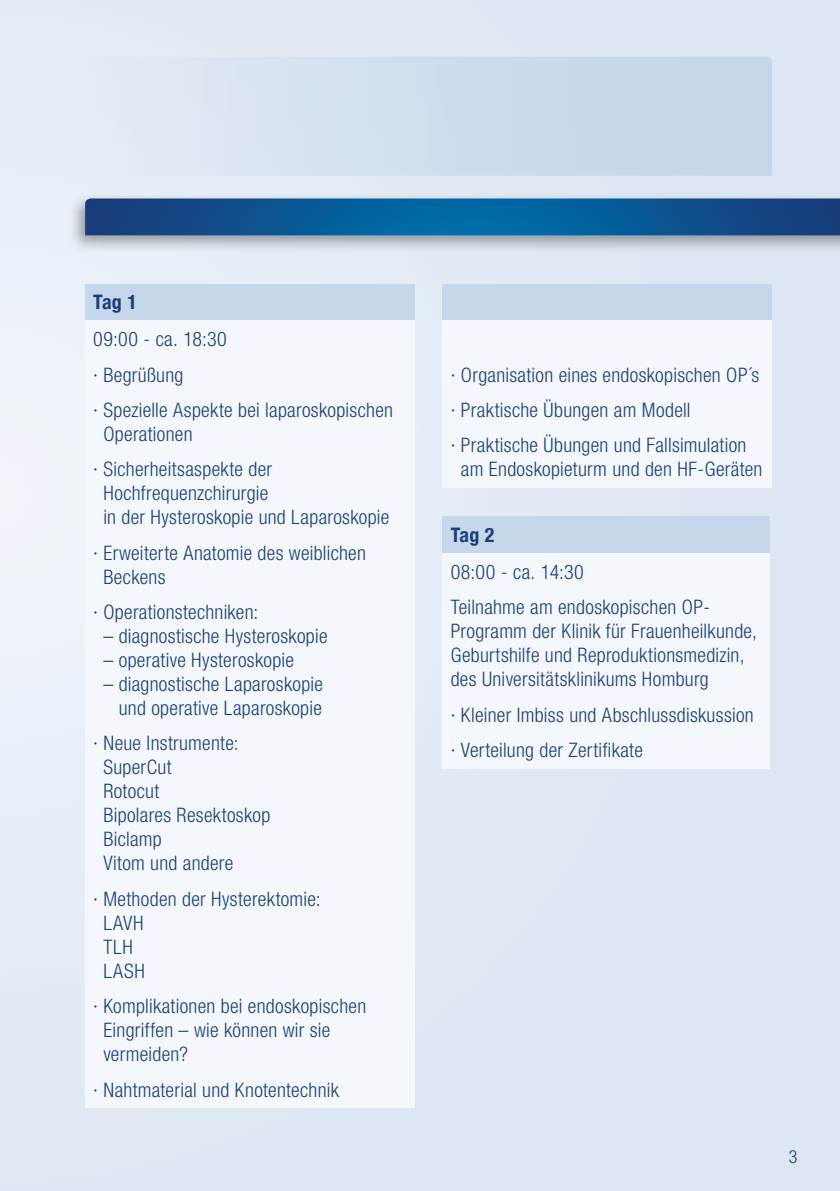
<style>
.page{position:relative;width:840px;height:1191px;background:#fff}
.page>*{position:absolute;margin:0;border:0;box-sizing:border-box;transform-origin:0 0}
.t1{font:300 condensed 20px/24px "KS Helvetica Neue";letter-spacing:.015em;color:#1b3e7c}
.t2{font:700 condensed 20px "KS Helvetica Neue";letter-spacing:-.01em;color:#1b3e7c}
.t3{font:300 condensed 18px "KS Helvetica Neue";color:#1b3e7c}
</style>
<div class="page">
<div style="left:0;top:0;width:839px;height:1191px;background:linear-gradient(to right,#e5edf6,#dbe6f2)"></div>
<svg style="left:85px;top:57px;width:686px;height:119px;background:#d1deee"></svg>
<div style="left:85px;top:283px;width:329px;height:37px;background:#c6d7eb"></div>
<div style="left:85px;top:320px;width:329px;height:787px;background:#f4f8fc"></div>
<div style="left:442px;top:283px;width:329px;height:37px;background:#c6d7eb"></div>
<div style="left:442px;top:320px;width:329px;height:167px;background:#f4f8fc"></div>
<div style="left:442px;top:516px;width:327px;height:37px;background:#c6d7eb"></div>
<div style="left:442px;top:553px;width:327px;height:215px;background:#f4f8fc"></div>
<div style="left:67px;top:192px;width:772px;height:61px;background:#1d1d1b;opacity:.4"></div>
<svg style="left:85px;top:198px;width:754px;height:37px;background:#0d5693"></svg>
<p class="t2" style="left:93px;top:290px;width:45px">Tag 1</p>
<p class="t1" style="left:93px;top:321px;width:301px;line-height:35.4px">09:00 - ca. 18:30<br>· Begrüßung<br>· Spezielle Aspekte bei laparoskopischen</p>
<p class="t1" style="left:93px;top:416px;width:180px;line-height:35.4px;text-indent:10px">Operationen<br>· Sicherheitsaspekte der</p>
<p class="t1" style="left:103px;top:481px;width:287px">Hochfrequenzchirurgie<br>in der Hysteroskopie und Laparoskopie</p>
<p class="t1" style="left:103px;top:540px;width:264px;text-indent:-10px">· Erweiterte Anatomie des weiblichen<br>Beckens</p>
<p class="t1" style="left:93px;top:600px;width:167px">· Operationstechniken:</p>
<p class="t1" style="left:103px;top:624px;width:226px">– diagnostische Hysteroskopie</p>
<p class="t1" style="left:103px;top:648px;width:192px">– operative Hysteroskopie</p>
<p class="t1" style="left:103px;top:672px;width:221px;text-align:right">– diagnostische Laparoskopie und operative Laparoskopie</p>
<p class="t1" style="left:103px;top:731px;width:168px;text-indent:-10px">· Neue Instrumente:<br>SuperCut<br>Rotocut<br>Bipolares Resektoskop<br>Biclamp<br>Vitom und andere</p>
<p class="t1" style="left:103px;top:886px;width:219px;text-indent:-10px">· Methoden der Hysterektomie:<br>LAVH<br>TLH<br>LASH</p>
<p class="t1" style="left:103px;top:994px;width:264px;text-indent:-10px">· Komplikationen bei endoskopischen<br>Eingriffen – wie können wir sie vermeiden?</p>
<p class="t1" style="left:93px;top:1077px;width:247px">· Nahtmaterial und Knotentechnik</p>
<p class="t1" style="left:450px;top:357px;width:310px;line-height:35.4px">· Organisation eines endoskopischen OP´s · Praktische Übungen am Modell<br>· Praktische Übungen und Fallsimulation</p>
<p class="t1" style="left:460px;top:457px;width:303px">am Endoskopieturm und den HF-Geräten</p>
<p class="t2" style="left:450px;top:523px;width:45px">Tag 2</p>
<p class="t1" style="left:450px;top:554px;width:261px;line-height:35.4px">08:00 - ca. 14:30<br>Teilnahme am endoskopischen OP-</p>
<p class="t1" style="left:450px;top:619px;width:307px">Programm der Klinik für Frauenheilkunde,<br>Geburtshilfe und Reproduktionsmedizin, des Universitätsklinikums Homburg</p>
<p class="t1" style="left:450px;top:697px;width:304px;line-height:35.4px">· Kleiner Imbiss und Abschlussdiskussion · Verteilung der Zertifikate</p>
<p class="t3" style="left:788px;top:1146px;width:10px">3</p>
</div>
